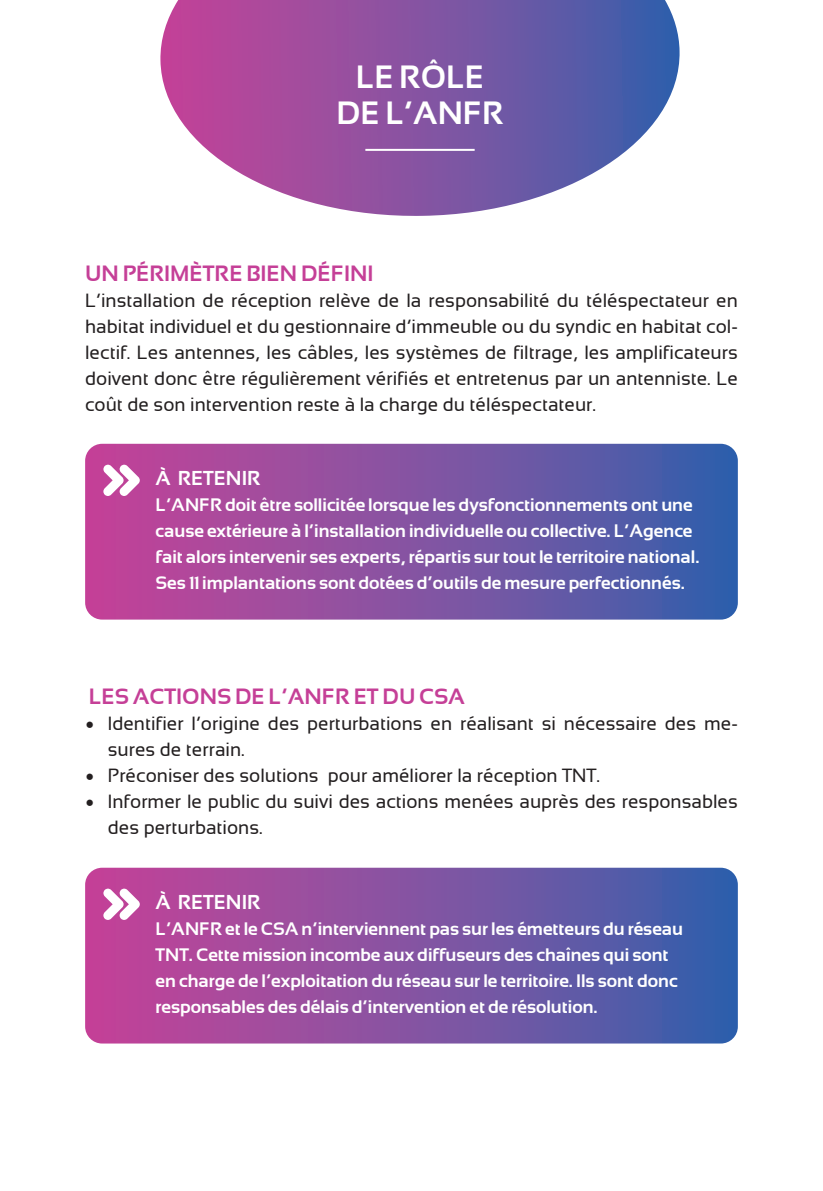
<style>
.page{position:relative;width:823px;height:1191px;background:#fff}
.page>*{position:absolute;margin:0;border:0;box-sizing:border-box;transform-origin:0 0}
.t1{font:700 32px "Sansation";color:#fff}
.t2{font:700 22px "Sansation";color:#c53f97}
.t3{font:700 20px "Sansation";color:#fff}
.t4{font:19px/26px "Sansation";color:#231f20}
.t5{font:700 18px/26px "Sansation";color:#fff}
.s1{font-family:"Minion Pro";font-size:24px}
</style>
<div class="page">
<svg style="left:160px;top:0;width:520px;height:216px"></svg>
<hr style="left:365px;top:149px;width:109px;height:2px;background:#fff">
<svg style="left:85px;top:444px;width:652px;height:175px;background:#8052a1"></svg>
<svg style="left:85px;top:867px;width:652px;height:176px;background:#8153a2"></svg>
<svg style="left:103px;top:465px;width:37px;height:31px"></svg>
<svg style="left:103px;top:888px;width:37px;height:32px"></svg>
<p class="t1" style="left:356px;top:58px;width:129px">LE RÔLE</p>
<p class="t1" style="left:336px;top:94px;width:168px">DE L’ANFR</p>
<p class="t2" style="left:85px;top:261px;width:290px">UN PÉRIMÈTRE BIEN DÉFINI</p>
<p class="t4" style="left:85px;top:287px;width:653px;text-align:justify">L’installation de réception relève de la responsabilité du téléspectateur en habitat individuel et du gestionnaire d’immeuble ou du syndic en habitat col&shy;lectif. Les antennes, les câbles, les systèmes de filtrage, les amplificateurs doivent donc être régulièrement vérifiés et entretenus par un antenniste. Le coût de son intervention reste à la charge du téléspectateur.</p>
<p class="t3" style="left:155px;top:467px;width:106px">À RETENIR</p>
<p class="t5" style="left:155px;top:492px;width:545px">L’ANFR doit être sollicitée lorsque les dysfonctionnements ont une cause extérieure à l’installation individuelle ou collective. L’Agence fait alors intervenir ses experts, répartis sur tout le territoire national.<br>Ses 11 implantations sont dotées d’outils de mesure perfectionnés.</p>
<p class="t2" style="left:89px;top:683px;width:377px">LES ACTIONS DE L’ANFR ET DU CSA</p>
<p class="t4" style="left:108px;top:710px;width:631px;text-indent:-23px"><span class="s1">•</span> Identifier l’origine des perturbations en réalisant si nécessaire des me&shy;sures de terrain.</p>
<p class="t4" style="left:85px;top:762px;width:516px"><span class="s1">•</span> Préconiser des solutions pour améliorer la réception TNT.</p>
<p class="t4" style="left:108px;top:788px;width:631px;text-indent:-23px"><span class="s1">•</span> Informer le public du suivi des actions menées auprès des responsables des perturbations.</p>
<p class="t3" style="left:155px;top:890px;width:106px">À RETENIR</p>
<p class="t5" style="left:155px;top:915px;width:528px">L’ANFR et le CSA n’interviennent pas sur les émetteurs du réseau TNT. Cette mission incombe aux diffuseurs des chaînes qui sont en charge de l’exploitation du réseau sur le territoire. Ils sont donc responsables des délais d’intervention et de résolution.</p>
</div>
